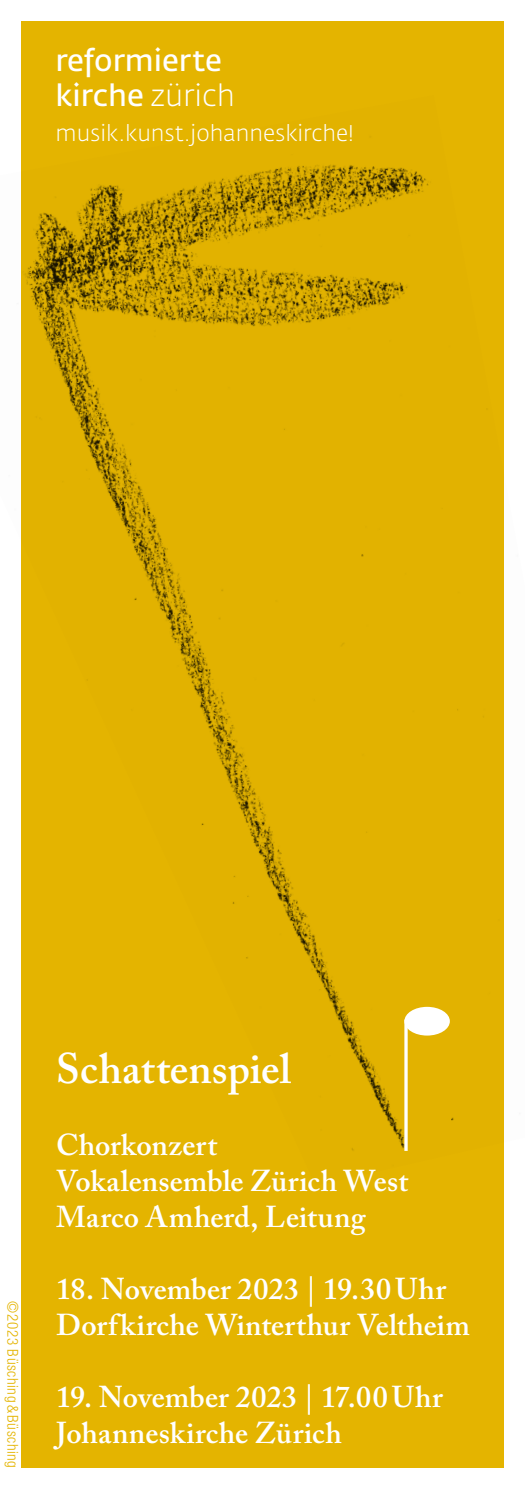
<style>
.page{position:relative;width:525px;height:1489px;background:#fff}
.page>*{position:absolute;margin:0;border:0;box-sizing:border-box;transform-origin:0 0}
.t1{font:600 42.5px "Adobe Caslon Pro";letter-spacing:.005em;color:#fff}
.t2{font:600 30px/36px "Adobe Caslon Pro";letter-spacing:.005em;color:#fff}
.t3{font:30px/35px "Fedra Sans Std";color:#fff}
.t4{font:300 22.5px "Fedra Sans Std";color:#fff}
.t5{font:300 condensed 15px "Helvetica Neue";letter-spacing:.035em;color:#e4b400}
.s1{font-weight:300}
</style>
<div class="page">
<div style="left:21px;top:21px;width:482px;height:1446px;background:#e4b400"></div>
<img style="left:23px;top:95px;width:481px;height:1090px">
<div style="left:404px;top:1006px;width:45px;height:29px;background:#fff;border-radius:50%"></div>
<hr style="left:404px;top:1019px;width:3px;height:131px;background:#fff">
<p class="t3" style="left:55px;top:43px;width:181px">reformierte kirche <span class="s1">zürich</span></p>
<p class="t4" style="left:56px;top:119px;width:300px">musik.kunst.johanneskirche!</p>
<p class="t5" style="left:21px;top:1301px;width:168px;rotate:90deg">©2023 Büsching &amp; Büsching</p>
<h1 class="t1" style="left:56px;top:1042px;width:236px">Schattenspiel</h1>
<p class="t2" style="left:56px;top:1126px;width:353px">Chorkonzert<br>Vokalensemble Zürich West<br>Marco Amherd, Leitung</p>
<p class="t2" style="left:56px;top:1270px;width:415px">18. November 2023 | 19.30Uhr<br>Dorfkirche Winterthur Veltheim</p>
<p class="t2" style="left:56px;top:1378px;width:388px">19. November 2023 | 17.00Uhr<br>Johanneskirche Zürich</p>
</div>
